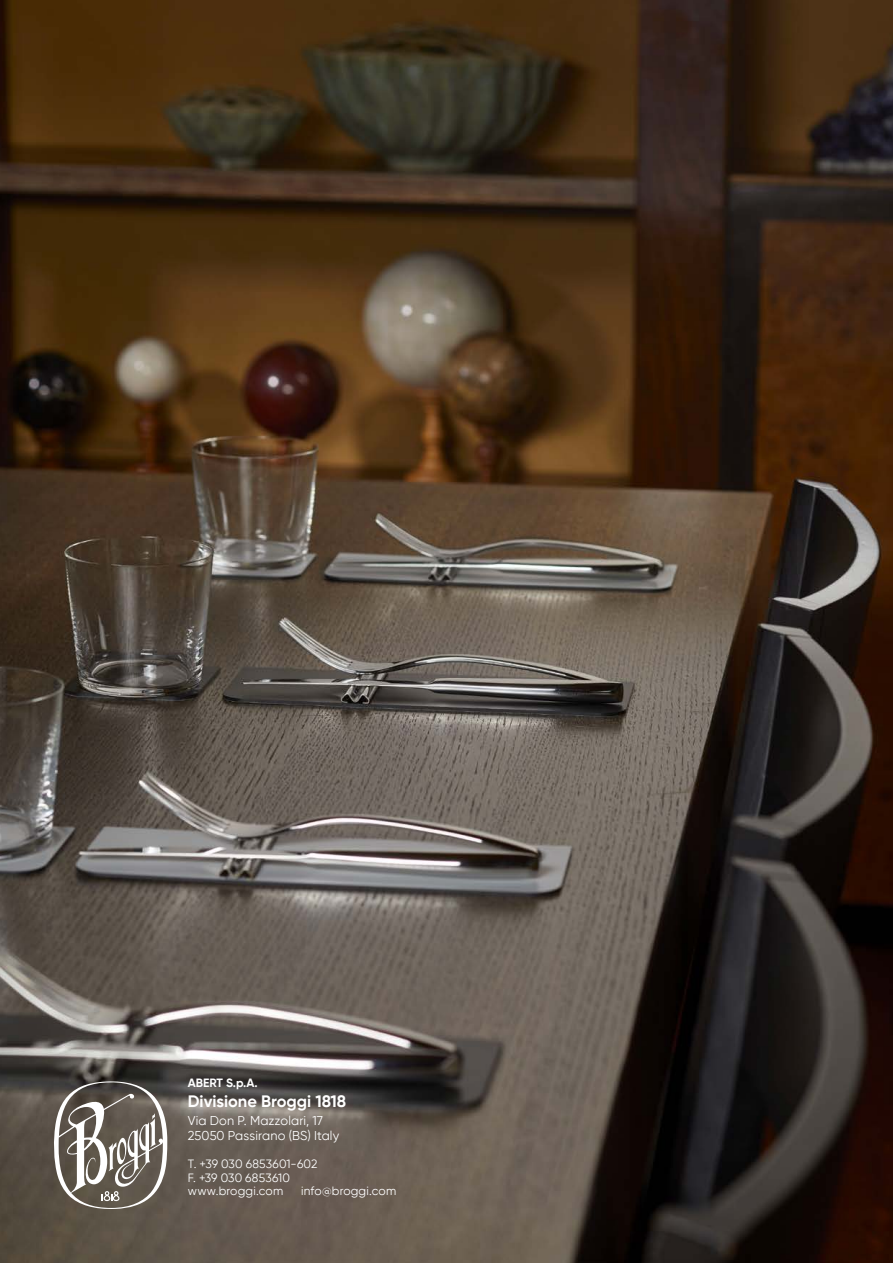
<style>
.page{position:relative;width:893px;height:1263px;background:#fff}
.page>*{position:absolute;margin:0;border:0;box-sizing:border-box;transform-origin:0 0}
.t1{font:700 16.5px "Gilroy";color:#fff}
.t2{font:12.75px/15px "Gilroy";letter-spacing:.01em;color:#fff}
.t3{font:12px/13.5px "Gilroy";letter-spacing:.015em;color:#fff}
.t4{font:700 12px "Gilroy";color:#fff}
</style>
<div class="page">
<img style="left:0;top:0;width:893px;height:1263px">
<svg style="left:53px;top:1080px;width:114px;height:130px"></svg>
<p class="t4" style="left:188px;top:1075px;width:71px">ABERT S.p.A.</p>
<h1 class="t1" style="left:188px;top:1091px;width:160px">Divisione Broggi 1818</h1>
<p class="t2" style="left:188px;top:1113px;width:153px">Via Don P. Mazzolari, 17<br>25050 Passirano (BS) Italy</p>
<p class="t3" style="left:188px;top:1157px;width:131px">T. +39 030 6853601-602<br>F. +39 030 6853610 www.broggi.com</p>
<p class="t3" style="left:301px;top:1184px;width:97px">info@broggi.com</p>
</div>
